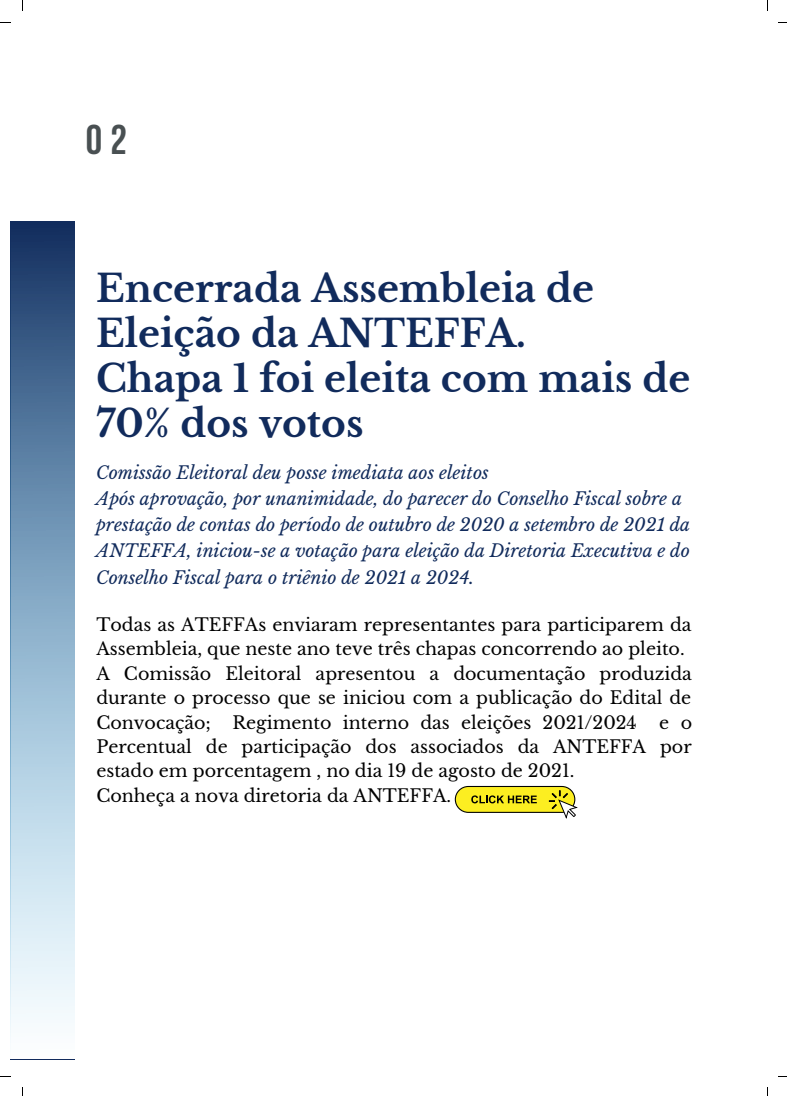
<style>
.page{position:relative;width:787px;height:1096px;background:#fff}
.page>*{position:absolute;margin:0;border:0;box-sizing:border-box;transform-origin:0 0}
.t1{font:700 41.38px "Bebas Neue";color:#495052}
.t2{font:700 37.5px/45px "Libre Baskerville";color:#112b5c}
.t3{font:17.5px/24.4px "Libre Baskerville";color:#000;text-align:justify}
.t4{font:italic 17.5px/26.2px "Libre Baskerville";color:#112b5c}
</style>
<div class="page">
<svg style="left:10px;top:222px;width:65px;height:818px;background:#83a3be"></svg>
<div style="left:455px;top:786px;width:120px;height:26px;background:#fcee21;border-radius:13px"></div>
<div style="left:455px;top:785px;width:120px;height:27px;border:1px solid #000;border-radius:13px"></div>
<svg style="left:471px;top:795px;width:66px;height:8px"></svg>
<svg style="left:549px;top:790px;width:28px;height:28px"></svg>
<p class="t1" style="left:86px;top:123px;width:43px">02</p>
<p class="t2" style="left:96px;top:266px;width:500px">Encerrada Assembleia de<br>Eleição da ANTEFFA.</p>
<p class="t2" style="left:96px;top:356px;width:596px">Chapa 1 foi eleita com mais de<br>70% dos votos</p>
<p class="t4" style="left:96px;top:459px;width:394px">Comissão Eleitoral deu posse imediata aos eleitos</p>
<p class="t4" style="left:96px;top:485px;width:596px">Após aprovação, por unanimidade, do parecer do Conselho Fiscal sobre a prestação de contas do período de outubro de 2020 a setembro de 2021 da ANTEFFA, iniciou-se a votação para eleição da Diretoria Executiva e do Conselho Fiscal para o triênio de 2021 a 2024.</p>
<p class="t3" style="left:96px;top:612px;width:597px">Todas as ATEFFAs enviaram representantes para participarem da<br>Assembleia, que neste ano teve três chapas concorrendo ao pleito.</p>
<p class="t3" style="left:96px;top:661px;width:597px">A Comissão Eleitoral apresentou a documentação produzida durante o processo que se iniciou com a publicação do Edital de Convocação; Regimento interno das eleições 2021/2024</p>
<p class="t3" style="left:96px;top:710px;width:597px;text-indent:563px">e o Percentual de participação dos associados da ANTEFFA por estado em porcentagem , no dia 19 de agosto de 2021.</p>
<p class="t3" style="left:96px;top:783px;width:356px">Conheça a nova diretoria da ANTEFFA.</p>
</div>
